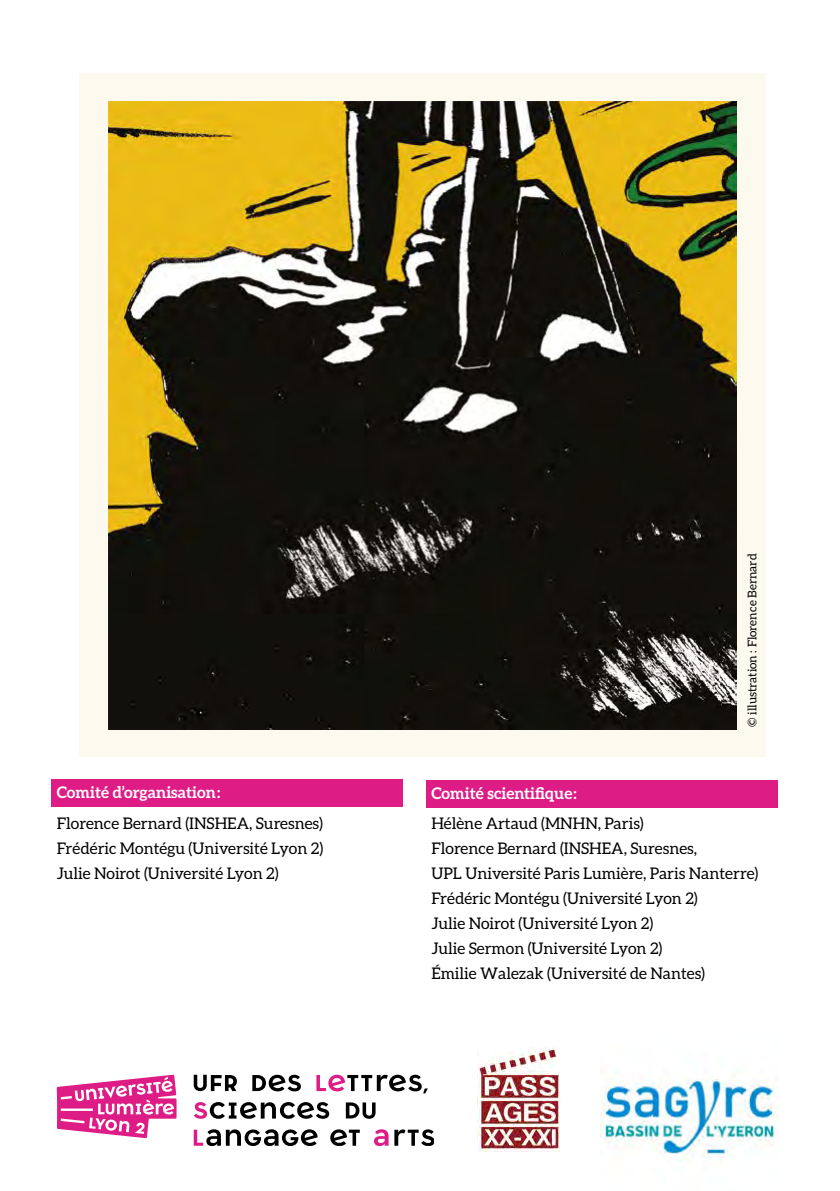
<style>
.page{position:relative;width:840px;height:1191px;background:#fff}
.page>*{position:absolute;margin:0;border:0;box-sizing:border-box;transform-origin:0 0}
.t1{font:16px/24.8px "Aleo";color:#000;text-align:justify}
.t2{font:700 16px "Aleo";color:#fff}
.t3{font:12px "Aleo";color:#000}
</style>
<div class="page">
<div style="left:51px;top:780px;width:352px;height:27px;background:#de1c85"></div>
<div style="left:425px;top:780px;width:352px;height:27px;background:#de1c85"></div>
<svg style="left:194px;top:1074px;width:43px;height:17px"></svg>
<svg style="left:252px;top:1074px;width:49px;height:17px"></svg>
<svg style="left:316px;top:1074px;width:111px;height:19px"></svg>
<svg style="left:345px;top:1102px;width:30px;height:16px"></svg>
<svg style="left:194px;top:1102px;width:135px;height:16px"></svg>
<svg style="left:394px;top:1129px;width:39px;height:16px"></svg>
<svg style="left:374px;top:1129px;width:14px;height:16px"></svg>
<svg style="left:330px;top:1129px;width:29px;height:16px"></svg>
<svg style="left:194px;top:1129px;width:123px;height:16px"></svg>
<svg style="left:57px;top:1074px;width:119px;height:64px"></svg>
<div style="left:79px;top:74px;width:686px;height:683px;background:#fcf9ef"></div>
<img style="left:109px;top:102px;width:627px;height:627px">
<img style="left:477px;top:1046px;width:83px;height:105px">
<img style="left:600px;top:1070px;width:176px;height:92px">
<p class="t2" style="left:57px;top:783px;width:165px">Comité d’organisation :</p>
<p class="t1" style="left:57px;top:810px;width:268px">Florence Bernard (INSHEA, Suresnes)<br>Frédéric Montégu (Université Lyon 2)<br>Julie Noirot (Université Lyon 2)</p>
<p class="t3" style="left:745px;top:726px;width:174px;rotate:-90deg">© illustration : Florence Bernard</p>
<p class="t2" style="left:431px;top:784px;width:147px">Comité scientifique :</p>
<p class="t1" style="left:431px;top:811px;width:328px;text-align:left">Hélène Artaud (MNHN, Paris)<br>Florence Bernard (INSHEA, Suresnes,<br>UPL Université Paris Lumière, Paris Nanterre)<br>Frédéric Montégu (Université Lyon 2)<br>Julie Noirot (Université Lyon 2)<br>Julie Sermon (Université Lyon 2)<br>Émilie Walezak (Université de Nantes)</p>
</div>
